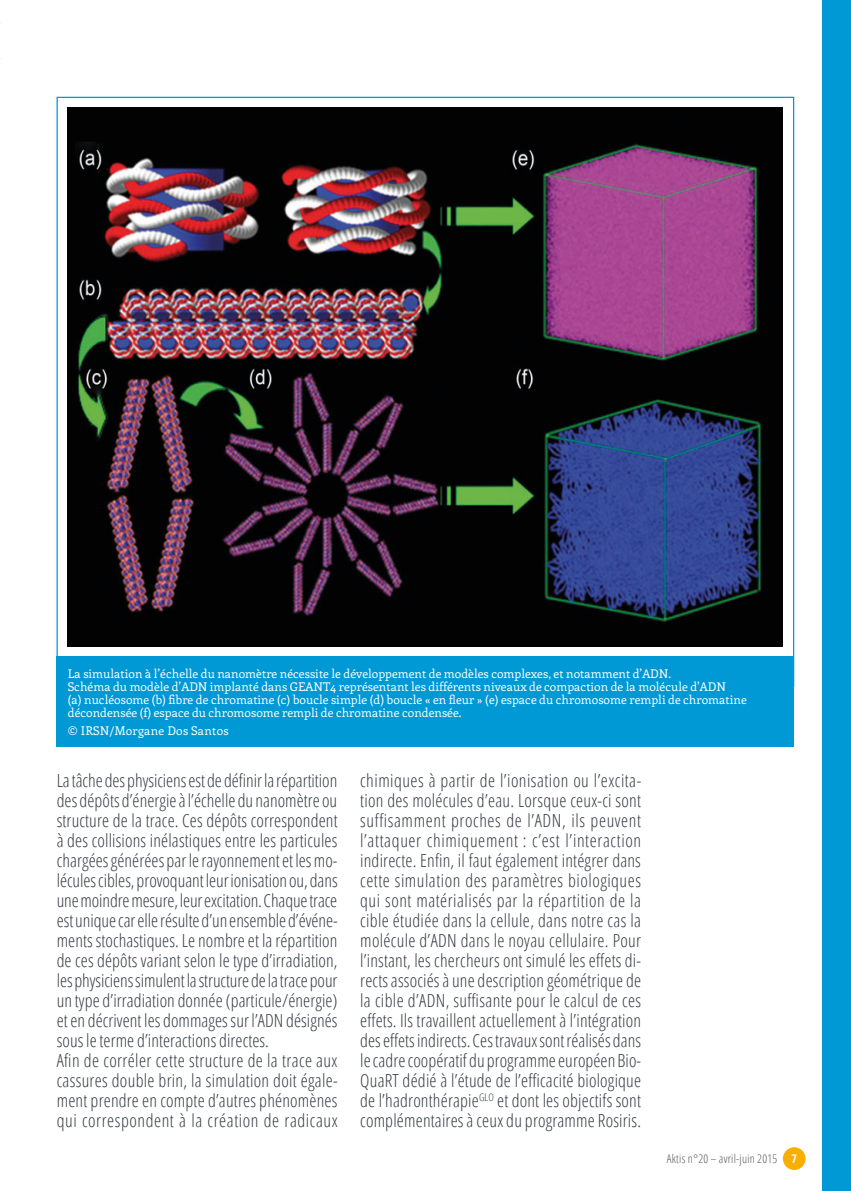
<style>
.page{position:relative;width:851px;height:1191px;background:#fff}
.page>*{position:absolute;margin:0;border:0;box-sizing:border-box;transform-origin:0 0}
.t1{font:300 condensed 18px/20px "Open Sans";letter-spacing:.005em;color:#333a42}
.t2{font:12px/13px "Enriqueta";color:#fff}
.t3{font:300 condensed 12px "Open Sans";letter-spacing:.02em;color:#575756}
.t4{font:12px "Enriqueta";letter-spacing:.02em;color:#fff}
.s1{font-weight:700;color:#fff}
</style>
<div class="page">
<div style="left:782px;top:1147px;width:23px;height:23px;background:#f9af00;border-radius:50%"></div>
<div style="left:822px;top:0;width:28px;height:1191px;background:#0099d5"></div>
<img style="left:68px;top:108px;width:714px;height:539px">
<div style="left:56px;top:656px;width:738px;height:91px;background:#0099d5"></div>
<p class="t2" style="left:68px;top:666px;width:680px">La simulation à l’échelle du nanomètre nécessite le développement de modèles complexes, et notamment d’ADN.<br>Schéma du modèle d’ADN implanté dans GEANT4 représentant les différents niveaux de compaction de la molécule d’ADN<br>(a) nucléosome (b) fibre de chromatine (c) boucle simple (d) boucle « en fleur » (e) espace du chromosome rempli de chromatine décondensée (f) espace du chromosome rempli de chromatine condensée.</p>
<p class="t4" style="left:68px;top:722px;width:162px">© IRSN/Morgane Dos Santos</p>
<p class="t1" style="left:57px;top:770px;width:282px">La tâche des physiciens est de définir la répartition des dépôts d’énergie à l’échelle du nanomètre ou structure de la trace. Ces dépôts correspondent à des collisions inélastiques entre les particules chargées générées par le rayonnement et les mo&shy;lécules cibles, provoquant leur ionisation ou, dans une moindre mesure, leur excitation. Chaque trace est unique car elle résulte d’un ensemble d’événe&shy;ments stochastiques. Le nombre et la répartition de ces dépôts variant selon le type d’irradiation, les physiciens simulent la structure de la trace pour un type d’irradiation donnée (particule/énergie) et en décrivent les dommages sur l’ADN désignés sous le terme d’interactions directes.<br>Afin de corréler cette structure de la trace aux cassures double brin, la simulation doit égale&shy;ment prendre en compte d’autres phénomènes qui correspondent à la création de radicaux</p>
<p class="t1" style="left:360px;top:770px;width:282px;text-align:justify">chimiques à partir de l’ionisation ou l’excita&shy;tion des molécules d’eau. Lorsque ceux-ci sont suffisamment proches de l’ADN, ils peuvent l’attaquer chimiquement : c’est l’interaction indirecte. Enfin, il faut également intégrer dans cette simulation des paramètres biologiques qui sont matérialisés par la répartition de la cible étudiée dans la cellule, dans notre cas la molécule d’ADN dans le noyau cellulaire. Pour l’instant, les chercheurs ont simulé les effets di&shy;rects associés à une description géométrique de la cible d’ADN, suffisante pour le calcul de ces effets. Ils travaillent actuellement à l’intégration des effets indirects. Ces travaux sont réalisés dans le cadre coopératif du programme européen Bio-QuaRT dédié à l’étude de l’efficacité biologique de l’hadronthérapie<sup>GLO</sup> et dont les objectifs sont complémentaires à ceux du programme Rosiris.</p>
<p class="t3" style="left:666px;top:1150px;width:132px">Aktis n°20 – avril-juin 2015 <span class="s1">7</span></p>
</div>
